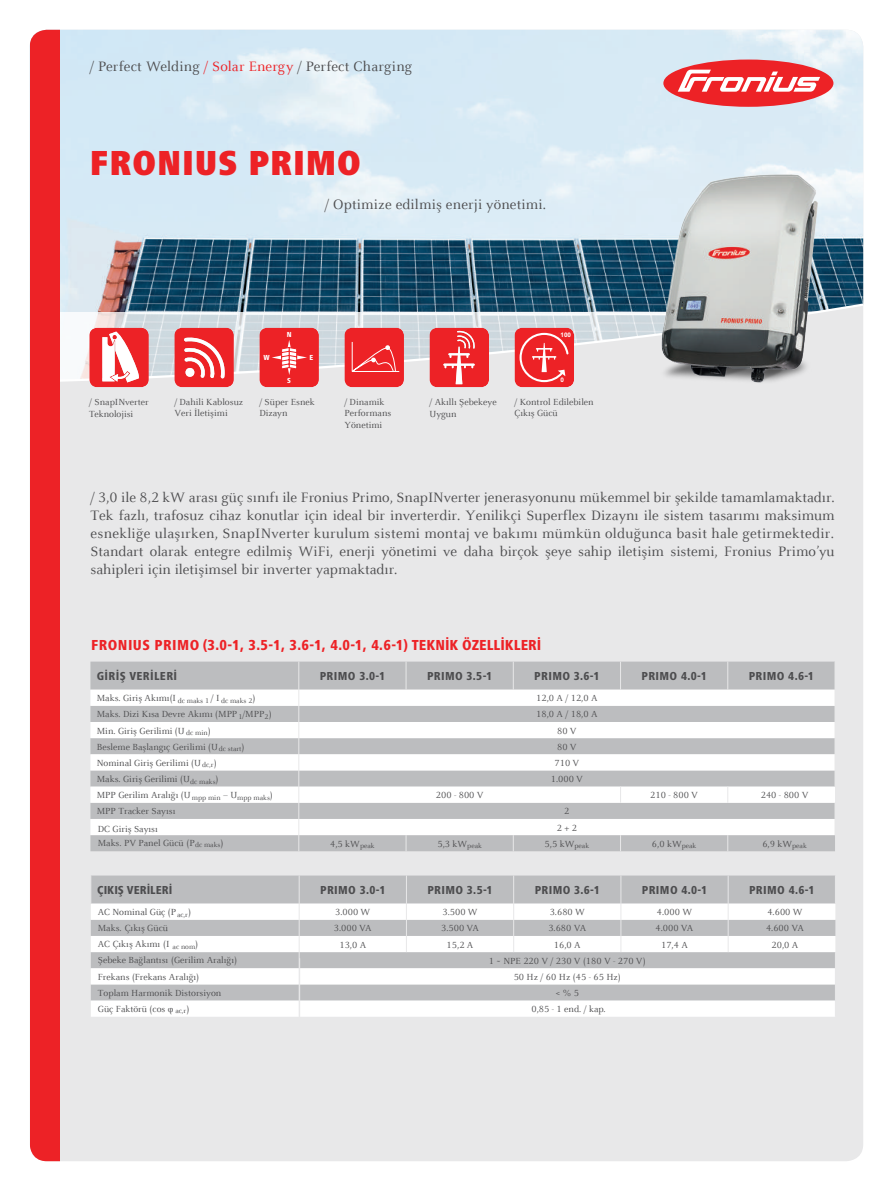
<style>
.page{position:relative;width:893px;height:1191px;background:#fff}
.page>*{position:absolute;margin:0;border:0;box-sizing:border-box;transform-origin:0 0}
.t1{font:900 condensed 36px "Frutiger Next LTW1 G";letter-spacing:.02em;color:#ed2226}
.t2{font:15px/18px "Celeste Offc Pro";color:#4d4d4f;text-align:justify}
.t3{font:800 condensed 15px "Frutiger Next LTW1 G";color:#ed2226}
.t4{font:800 condensed 12px "Frutiger Next LTW1 G";letter-spacing:.03em;color:#4d4d4f}
.t5{font:800 condensed 12px "Frutiger Next LTW1 G";color:#4d4d4f}
.t6{font:9.75px/11.7px "Celeste Offc Pro";color:#4d4d4f}
.t7{font:7.5px "Celeste Offc Pro";color:#4d4d4f}
.t8{font:800 condensed 7.5px "Frutiger Next LTW1 G";color:#fff}
.t9{font:700 6.3px "Arial";color:#fff}
.s1{color:#ed2226}
</style>
<div class="page">
<div style="left:30px;top:30px;width:833px;height:1131px;background:#e8e8e9;border-radius:17px"></div>
<svg style="left:60px;top:30px;width:803px;height:352px"></svg>
<div style="left:663px;top:60px;width:170px;height:47px;background:#ed2226;border-radius:50%"></div>
<svg style="left:678px;top:70px;width:142px;height:22px"></svg>
<div style="left:30px;top:30px;width:30px;height:1131px;background:#ed2226"></div>
<svg style="left:89px;top:328px;width:60px;height:59px;background:#f26f71"></svg>
<svg style="left:174px;top:328px;width:60px;height:59px;background:#ee4c50"></svg>
<svg style="left:259px;top:328px;width:60px;height:59px;background:#ed363a"></svg>
<svg style="left:344px;top:328px;width:60px;height:59px;background:#ed3034"></svg>
<hr style="left:352px;top:371px;width:47px;height:1px;background:#fff">
<hr style="left:352px;top:342px;width:1px;height:30px;background:#fff">
<svg style="left:429px;top:328px;width:60px;height:59px;background:#ee3f43"></svg>
<svg style="left:514px;top:328px;width:60px;height:59px;background:#ee4346"></svg>
<div style="left:90px;top:661px;width:745px;height:190px;background:#bcbdbf"></div>
<svg style="left:90px;top:689px;width:745px;height:146px;background:#e1e1e2"></svg>
<svg style="left:406px;top:661px;width:1px;height:28px"></svg>
<svg style="left:513px;top:661px;width:1px;height:28px"></svg>
<svg style="left:620px;top:661px;width:1px;height:28px"></svg>
<svg style="left:727px;top:661px;width:1px;height:28px"></svg>
<svg style="left:620px;top:786px;width:1px;height:17px"></svg>
<svg style="left:727px;top:786px;width:1px;height:17px"></svg>
<svg style="left:406px;top:835px;width:1px;height:16px"></svg>
<svg style="left:513px;top:835px;width:1px;height:16px"></svg>
<svg style="left:620px;top:835px;width:1px;height:16px"></svg>
<svg style="left:727px;top:835px;width:1px;height:16px"></svg>
<svg style="left:298px;top:661px;width:1px;height:190px"></svg>
<div style="left:91px;top:875px;width:744px;height:28px;background:#bcbdbf"></div>
<svg style="left:91px;top:904px;width:744px;height:112px;background:#e2e2e3"></svg>
<svg style="left:406px;top:875px;width:1px;height:77px"></svg>
<svg style="left:513px;top:875px;width:1px;height:77px"></svg>
<svg style="left:620px;top:875px;width:1px;height:77px"></svg>
<svg style="left:728px;top:875px;width:1px;height:77px"></svg>
<svg style="left:834px;top:952px;width:1px;height:65px"></svg>
<svg style="left:298px;top:875px;width:2px;height:142px"></svg>
<img style="left:649px;top:159px;width:180px;height:224px">
<h2 class="t2" style="left:90px;top:57px;width:324px">/ Perfect Welding <span class="s1">/ Solar Energy</span> / Perfect Charging</h2>
<h1 class="t1" style="left:90px;top:142px;width:273px">FRONIUS PRIMO</h1>
<h2 class="t2" style="left:325px;top:195px;width:223px">/ Optimize edilmiş enerji yönetimi.</h2>
<p class="t8" style="left:287px;top:330px;width:6px">N</p>
<p class="t9" style="left:561px;top:331px;width:12px">100</p>
<p class="t6" style="left:89px;top:395px;width:61px">/ SnapINverter<br>Teknolojisi</p>
<p class="t6" style="left:174px;top:395px;width:70px">/ Dahili Kablosuz<br>Veri İletişimi</p>
<p class="t8" style="left:263px;top:353px;width:8px">W</p>
<p class="t8" style="left:309px;top:353px;width:5px">E</p>
<p class="t6" style="left:259px;top:395px;width:57px">/ Süper Esnek<br>Dizayn</p>
<p class="t6" style="left:344px;top:395px;width:48px">/ Dinamik<br>Performans<br>Yönetimi</p>
<p class="t8" style="left:287px;top:377px;width:5px">S</p>
<p class="t9" style="left:561px;top:376px;width:5px">0</p>
<p class="t6" style="left:429px;top:395px;width:69px">/ Akıllı Şebekeye<br>Uygun</p>
<p class="t6" style="left:514px;top:395px;width:81px">/ Kontrol Edilebilen<br>Çıkış Gücü</p>
<p class="t2" style="left:90px;top:488px;width:746px">/ 3,0 ile 8,2 kW arası güç sınıfı ile Fronius Primo, SnapINverter jenerasyonunu mükemmel bir şekilde tamamlamaktadır.<br>Tek fazlı, trafosuz cihaz konutlar için ideal bir inverterdir. Yenilikçi Superflex Dizaynı ile sistem tasarımı maksimum esnekliğe ulaşırken, SnapINverter kurulum sistemi montaj ve bakımı mümkün olduğunca basit hale getirmektedir.<br>Standart olarak entegre edilmiş WiFi, enerji yönetimi ve daha birçok şeye sahip iletişim sistemi, Fronius Primo’yu sahipleri için iletişimsel bir inverter yapmaktadır.</p>
<h2 class="t3" style="left:91px;top:636px;width:452px">FRONIUS PRIMO (3.0-1, 3.5-1, 3.6-1, 4.0-1, 4.6-1) TEKNİK ÖZELLİKLERİ</h2>
<p class="t4" style="left:97px;top:669px;width:82px">GİRİŞ VERİLERİ</p>
<p class="t4" style="left:320px;top:669px;width:67px">PRIMO 3.0-1</p>
<p class="t4" style="left:427px;top:669px;width:67px">PRIMO 3.5-1</p>
<p class="t4" style="left:534px;top:669px;width:67px">PRIMO 3.6-1</p>
<p class="t4" style="left:641px;top:669px;width:67px">PRIMO 4.0-1</p>
<p class="t4" style="left:749px;top:669px;width:67px">PRIMO 4.6-1</p>
<p class="t6" style="left:97px;top:692px;width:160px">Maks. Giriş Akımı(I <sub>dc</sub> <sub>maks</sub> <sub>1</sub> / I <sub>dc</sub> <sub>maks</sub> <sub>2</sub>)</p>
<p class="t6" style="left:536px;top:692px;width:63px">12,0 A / 12,0 A</p>
<p class="t6" style="left:97px;top:708px;width:176px">Maks. Dizi Kısa Devre Akımı (MPP <sub>1</sub>/MPP<sub>2</sub> )</p>
<p class="t6" style="left:536px;top:708px;width:63px">18,0 A / 18,0 A</p>
<p class="t6" style="left:97px;top:724px;width:115px">Min. Giriş Gerilimi (U <sub>dc</sub> <sub>min</sub>)</p>
<p class="t6" style="left:557px;top:724px;width:21px">80 V</p>
<p class="t6" style="left:97px;top:740px;width:149px">Besleme Başlangıç Gerilimi (U<sub>dc</sub> <sub>start</sub>)</p>
<p class="t6" style="left:557px;top:740px;width:21px">80 V</p>
<p class="t6" style="left:97px;top:757px;width:121px">Nominal Giriş Gerilimi (U<sub>dc,r</sub>)</p>
<p class="t6" style="left:554px;top:757px;width:26px">710 V</p>
<p class="t6" style="left:97px;top:773px;width:123px">Maks. Giriş Gerilimi (U<sub>dc</sub> <sub>maks</sub>)</p>
<p class="t6" style="left:551px;top:773px;width:34px">1.000 V</p>
<p class="t6" style="left:97px;top:789px;width:178px">MPP Gerilim Aralığı (U <sub>mpp</sub> <sub>min</sub> – U<sub>mpp</sub> <sub>maks</sub>)</p>
<p class="t6" style="left:436px;top:789px;width:49px">200 - 800 V</p>
<p class="t6" style="left:650px;top:789px;width:49px">210 - 800 V</p>
<p class="t6" style="left:761px;top:789px;width:49px">240 - 800 V</p>
<p class="t6" style="left:97px;top:805px;width:80px">MPP Tracker Sayısı</p>
<p class="t6" style="left:557px;top:803px;width:22px;line-height:16.2px;text-align:center">2<br>2 + 2</p>
<p class="t6" style="left:330px;top:837px;width:46px">4,5 kW<sub>peak</sub></p>
<p class="t6" style="left:437px;top:837px;width:46px">5,3 kW<sub>peak</sub></p>
<p class="t6" style="left:545px;top:837px;width:46px">5,5 kW<sub>peak</sub></p>
<p class="t6" style="left:652px;top:837px;width:46px">6,0 kW<sub>peak</sub></p>
<p class="t6" style="left:762px;top:837px;width:46px">6,9 kW<sub>peak</sub></p>
<p class="t5" style="left:97px;top:883px;width:77px">ÇIKIŞ VERİLERİ</p>
<p class="t4" style="left:320px;top:883px;width:67px">PRIMO 3.0-1</p>
<p class="t4" style="left:427px;top:883px;width:67px">PRIMO 3.5-1</p>
<p class="t4" style="left:535px;top:883px;width:67px">PRIMO 3.6-1</p>
<p class="t4" style="left:642px;top:883px;width:67px">PRIMO 4.0-1</p>
<p class="t4" style="left:749px;top:883px;width:67px">PRIMO 4.6-1</p>
<p class="t6" style="left:335px;top:906px;width:37px">3.000 W</p>
<p class="t6" style="left:442px;top:906px;width:37px">3.500 W</p>
<p class="t6" style="left:550px;top:906px;width:37px">3.680 W</p>
<p class="t6" style="left:657px;top:906px;width:37px">4.000 W</p>
<p class="t6" style="left:767px;top:906px;width:37px">4.600 W</p>
<p class="t6" style="left:334px;top:922px;width:39px">3.000 VA</p>
<p class="t6" style="left:441px;top:922px;width:39px">3.500 VA</p>
<p class="t6" style="left:548px;top:922px;width:39px">3.680 VA</p>
<p class="t6" style="left:656px;top:922px;width:39px">4.000 VA</p>
<p class="t6" style="left:766px;top:922px;width:39px">4.600 VA</p>
<p class="t6" style="left:339px;top:938px;width:28px">13,0 A</p>
<p class="t6" style="left:447px;top:938px;width:28px">15,2 A</p>
<p class="t6" style="left:554px;top:938px;width:28px">16,0 A</p>
<p class="t6" style="left:661px;top:938px;width:28px">17,4 A</p>
<p class="t6" style="left:771px;top:938px;width:28px">20,0 A</p>
<p class="t6" style="left:489px;top:952px;width:158px;line-height:16.2px;text-align:center">1 ~ NPE 220 V / 230 V (180 V - 270 V)<br>50 Hz / 60 Hz (45 - 65 Hz)<br>&lt; % 5<br>0,85 - 1 end. / kap.</p>
<p class="t6" style="left:98px;top:821px;width:88px;line-height:14.1px">DC Giriş Sayısı<br>Maks. PV Panel Gücü</p>
<p class="t7" style="left:187px;top:840px;width:38px"><sup>(P</sup>dc maks<sup>)</sup></p>
<p class="t6" style="left:98px;top:904px;width:141px;line-height:15.9px">AC Nominal Güç (P<sub>ac,r</sub>)<br>Maks. Çıkış Gücü<br>AC Çıkış Akımı (I <sub>ac</sub> <sub>nom</sub>)<br>Şebeke Bağlantısı (Gerilim Aralığı)</p>
<p class="t6" style="left:98px;top:968px;width:125px;line-height:15.8px">Frekans (Frekans Aralığı)<br>Toplam Harmonik Distorsiyon<br>Güç Faktörü (cos φ <sub>ac,r</sub>)</p>
</div>
